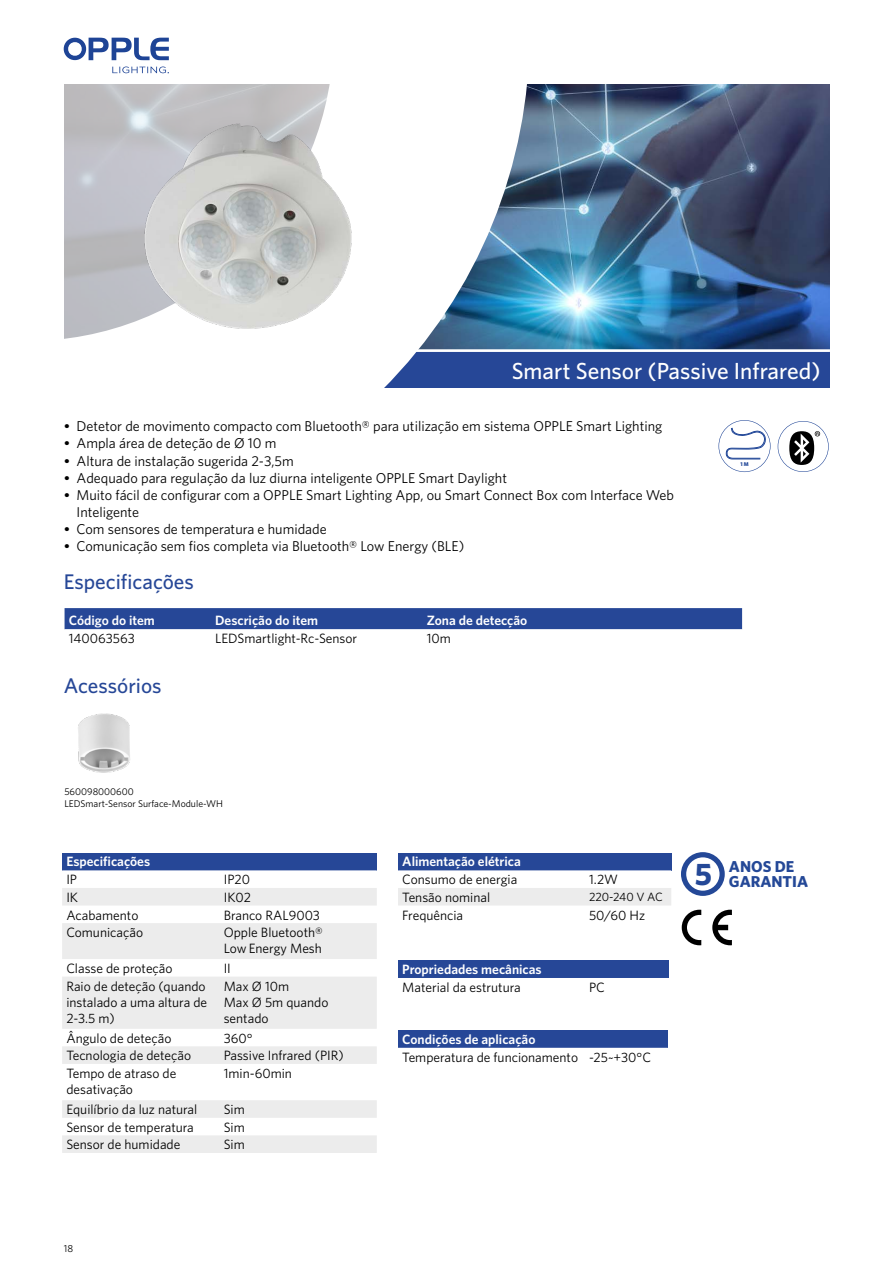
<style>
.page{position:relative;width:893px;height:1263px;background:#fff}
.page>*{position:absolute;margin:0;border:0;box-sizing:border-box;transform-origin:0 0}
.t1{font:500 23.25px "Whitney";color:#fff}
.t2{font:500 21.15px "Whitney";color:#264797}
.t3{font:700 15.75px/14.9px "Whitney";color:#244897}
.t4{font:14.25px/17.1px "Whitney";color:#000}
.t5{font:13.5px/16.2px "Whitney";color:#000}
.t6{font:600 13.5px "Whitney";color:#fff}
.t7{font:12px "Whitney";letter-spacing:-.01em;color:#000}
.t8{font:10.2px "Whitney";color:#000}
.t9{font:9.75px/11.7px "Whitney";color:#000}
.t10{font:700 5.55px "Whitney";color:#1e4496}
.s1{font-family:"Arial";font-weight:700}
.s2{font-size:31.2px}
</style>
<div class="page">
<img style="left:579px;top:84px;width:251px;height:265px">
<div style="left:64px;top:352px;width:766px;height:36px;background:#264797"></div>
<img style="left:63px;top:37px;width:516px;height:315px">
<svg style="left:65px;top:608px;width:677px;height:22px;background:#2f4f9b"></svg>
<img style="left:63px;top:98px;width:434px;height:290px">
<div style="left:62px;top:853px;width:315px;height:17px;background:#264797"></div>
<svg style="left:62px;top:888px;width:315px;height:265px;fill:#ececec"></svg>
<div style="left:398px;top:853px;width:273px;height:17px;background:#264797"></div>
<svg style="left:398px;top:870px;width:273px;height:36px"></svg>
<div style="left:398px;top:960px;width:270px;height:18px;background:#264797"></div>
<div style="left:398px;top:1030px;width:270px;height:18px;background:#264797"></div>
<img style="left:78px;top:713px;width:52px;height:60px">
<svg style="left:682px;top:910px;width:19px;height:35px"></svg>
<svg style="left:712px;top:910px;width:20px;height:35px"></svg>
<svg style="left:681px;top:852px;width:44px;height:44px"></svg>
<svg style="left:778px;top:421px;width:51px;height:51px"></svg>
<svg style="left:718px;top:420px;width:52px;height:52px"></svg>
<h1 class="t1" style="left:512px;top:356px;width:310px">Smart Sensor (Passive Infrared)</h1>
<p class="t4" style="left:65px;top:417px;width:599px"><span class="s1">•</span> Detetor de movimento compacto com Bluetooth® para utilização em sistema OPPLE Smart Lighting</p>
<p class="t4" style="left:65px;top:435px;width:214px"><span class="s1">•</span> Ampla área de deteção de Ø 10 m</p>
<p class="t4" style="left:65px;top:452px;width:231px"><span class="s1">•</span> Altura de instalação sugerida 2-3,5m</p>
<p class="t4" style="left:65px;top:469px;width:444px"><span class="s1">•</span> Adequado para regulação da luz diurna inteligente OPPLE Smart Daylight</p>
<p class="t4" style="left:77px;top:486px;width:599px;text-indent:-12px"><span class="s1">•</span> Muito fácil de configurar com a OPPLE Smart Lighting App, ou Smart Connect Box com Interface Web<br>Inteligente</p>
<p class="t4" style="left:65px;top:520px;width:264px"><span class="s1">•</span> Com sensores de temperatura e humidade</p>
<p class="t4" style="left:65px;top:537px;width:401px"><span class="s1">•</span> Comunicação sem fios completa via Bluetooth® Low Energy (BLE)</p>
<h2 class="t2" style="left:64px;top:567px;width:132px">Especificações</h2>
<p class="t6" style="left:69px;top:611px;width:88px">Código do item</p>
<p class="t6" style="left:215px;top:611px;width:105px">Descrição do item</p>
<p class="t6" style="left:427px;top:611px;width:102px">Zona de detecção</p>
<p class="t5" style="left:69px;top:630px;width:68px">140063563</p>
<p class="t5" style="left:215px;top:630px;width:144px">LEDSmartlight-Rc-Sensor</p>
<p class="t5" style="left:427px;top:630px;width:26px">10m</p>
<h2 class="t2" style="left:64px;top:672px;width:99px">Acessórios</h2>
<p class="t10" style="left:741px;top:460px;width:10px">1 M</p>
<p class="t9" style="left:64px;top:786px;width:160px">560098000600<br>LEDSmart-Sensor Surface-Module-WH</p>
<p class="t6" style="left:66px;top:852px;width:85px">Especificações</p>
<p class="t5" style="left:66px;top:871px;width:12px">IP</p>
<p class="t5" style="left:224px;top:871px;width:28px">IP20</p>
<p class="t5" style="left:66px;top:889px;width:13px">IK</p>
<p class="t5" style="left:224px;top:889px;width:29px">IK02</p>
<p class="t5" style="left:66px;top:906px;width:74px">Acabamento</p>
<p class="t5" style="left:224px;top:906px;width:98px">Branco RAL9003</p>
<p class="t5" style="left:66px;top:924px;width:78px">Comunicação</p>
<p class="t5" style="left:224px;top:924px;width:101px">Opple Bluetooth®<br>Low Energy Mesh</p>
<p class="t5" style="left:66px;top:960px;width:108px">Classe de proteção</p>
<p class="t5" style="left:224px;top:960px;width:9px">II</p>
<p class="t5" style="left:66px;top:977px;width:142px;text-align:justify">Raio de deteção (quando instalado a uma altura de 2-3.5 m)</p>
<p class="t5" style="left:224px;top:977px;width:106px">Max Ø 10m<br>Max Ø 5m quando sentado</p>
<p class="t5" style="left:66px;top:1030px;width:107px">Ângulo de deteção</p>
<p class="t5" style="left:224px;top:1030px;width:30px">360°</p>
<p class="t5" style="left:66px;top:1047px;width:126px">Tecnologia de deteção</p>
<p class="t5" style="left:224px;top:1047px;width:122px">Passive Infrared (PIR)</p>
<p class="t5" style="left:66px;top:1065px;width:112px">Tempo de atraso de desativação</p>
<p class="t5" style="left:224px;top:1065px;width:70px">1min-60min</p>
<p class="t5" style="left:66px;top:1101px;width:132px">Equilíbrio da luz natural</p>
<p class="t5" style="left:224px;top:1101px;width:23px">Sim</p>
<p class="t5" style="left:66px;top:1119px;width:129px">Sensor de temperatura</p>
<p class="t5" style="left:224px;top:1119px;width:23px">Sim</p>
<p class="t5" style="left:66px;top:1136px;width:116px">Sensor de humidade</p>
<p class="t5" style="left:224px;top:1136px;width:23px">Sim</p>
<p class="t8" style="left:64px;top:1241px;width:11px">18</p>
<p class="t6" style="left:402px;top:852px;width:120px">Alimentação elétrica</p>
<p class="t5" style="left:402px;top:871px;width:116px">Consumo de energia</p>
<p class="t5" style="left:589px;top:871px;width:31px">1.2W</p>
<p class="t5" style="left:402px;top:889px;width:89px">Tensão nominal</p>
<p class="t7" style="left:589px;top:889px;width:75px">220-240 V AC</p>
<p class="t5" style="left:402px;top:906px;width:62px">Frequência</p>
<p class="t5" style="left:589px;top:906px;width:58px">50/60 Hz</p>
<p class="t6" style="left:402px;top:960px;width:141px">Propriedades mecânicas</p>
<p class="t5" style="left:402px;top:979px;width:120px">Material da estrutura</p>
<p class="t5" style="left:589px;top:979px;width:17px">PC</p>
<p class="t6" style="left:402px;top:1030px;width:135px">Condições de aplicação</p>
<p class="t5" style="left:402px;top:1049px;width:250px">Temperatura de funcionamento -25~+30°C</p>
<p class="t3" style="left:729px;top:859px;width:81px;text-indent:-34px"><span class="s2">5</span> ANOS DE<br>GARANTIA</p>
</div>
